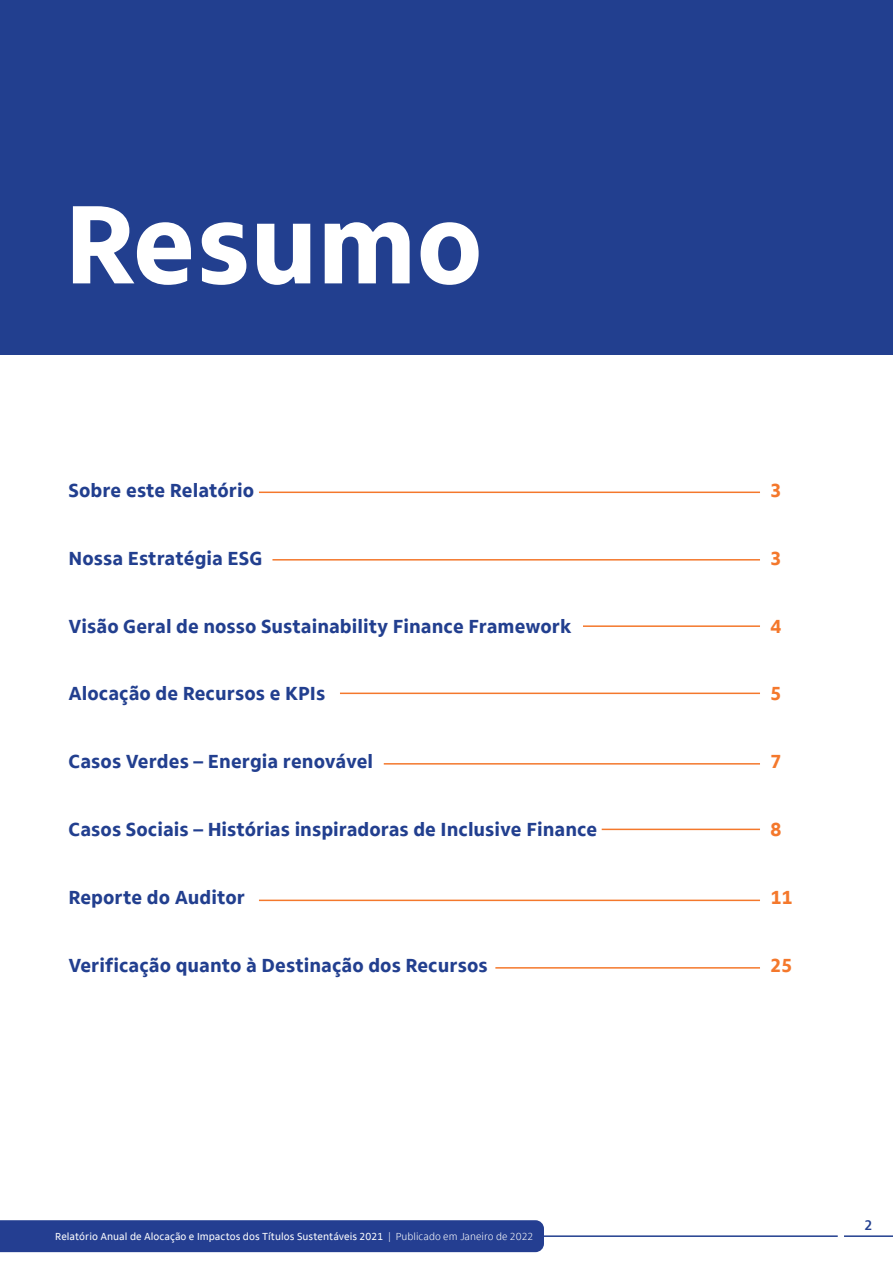
<style>
.page{position:relative;width:893px;height:1263px;background:#fff}
.page>*{position:absolute;margin:0;border:0;box-sizing:border-box;transform-origin:0 0}
.t1{font:800 114.3px "Itau Text";letter-spacing:-.01em;color:#fff}
.t2{font:800 19.5px "Itau Text";color:#223f8f}
.t3{font:800 19.5px "Itau Text";color:#f4782c}
.t4{font:700 14.4px "Itau Text";color:#223f8f}
.t5{font:10.5px "Itau Text";color:#fff}
.s1{font-weight:300}
</style>
<div class="page">
<div style="left:0;top:0;width:893px;height:354px;background:#223f8f"></div>
<hr style="left:259px;top:491px;width:501px;height:2px;background:#f4782c">
<hr style="left:272px;top:559px;width:488px;height:1px;background:#f4782c">
<hr style="left:340px;top:692px;width:420px;height:2px;background:#f4782c">
<hr style="left:384px;top:763px;width:376px;height:1px;background:#f4782c">
<hr style="left:602px;top:829px;width:158px;height:1px;background:#f4782c">
<hr style="left:259px;top:899px;width:501px;height:2px;background:#f4782c">
<hr style="left:495px;top:967px;width:265px;height:1px;background:#f4782c">
<hr style="left:583px;top:625px;width:177px;height:2px;background:#f4782c">
<hr style="left:0;top:1235px;width:838px;height:2px;background:#223f8f">
<div style="left:0;top:1220px;width:544px;height:32px;background:#243e91"></div>
<hr style="left:844px;top:1235px;width:49px;height:2px;background:#223f8f">
<h1 class="t1" style="left:64px;top:178px;width:420px">Resumo</h1>
<p class="t2" style="left:68px;top:479px;width:187px">Sobre este Relatório</p>
<p class="t3" style="left:770px;top:479px;width:12px">3</p>
<p class="t2" style="left:68px;top:547px;width:195px">Nossa Estratégia ESG</p>
<p class="t3" style="left:770px;top:547px;width:12px">3</p>
<p class="t2" style="left:68px;top:615px;width:505px">Visão Geral de nosso Sustainability Finance Framework</p>
<p class="t3" style="left:770px;top:615px;width:12px">4</p>
<p class="t2" style="left:68px;top:683px;width:258px">Alocação de Recursos e KPIs</p>
<p class="t3" style="left:770px;top:683px;width:12px">5</p>
<p class="t2" style="left:68px;top:750px;width:306px">Casos Verdes – Energia renovável</p>
<p class="t3" style="left:770px;top:750px;width:12px">7</p>
<p class="t2" style="left:68px;top:818px;width:530px">Casos Sociais – Histórias inspiradoras de Inclusive Finance</p>
<p class="t3" style="left:770px;top:818px;width:12px">8</p>
<p class="t2" style="left:68px;top:886px;width:178px">Reporte do Auditor</p>
<p class="t3" style="left:770px;top:886px;width:23px">11</p>
<p class="t2" style="left:68px;top:954px;width:421px">Verificação quanto à Destinação dos Recursos</p>
<p class="t3" style="left:770px;top:954px;width:23px">25</p>
<p class="t5" style="left:55px;top:1230px;width:480px">Relatório Anual de Alocação e Impactos dos Títulos Sustentáveis 2021 <span class="s1">| Publicado em Janeiro de 2022</span></p>
<p class="t4" style="left:864px;top:1216px;width:10px">2</p>
</div>
